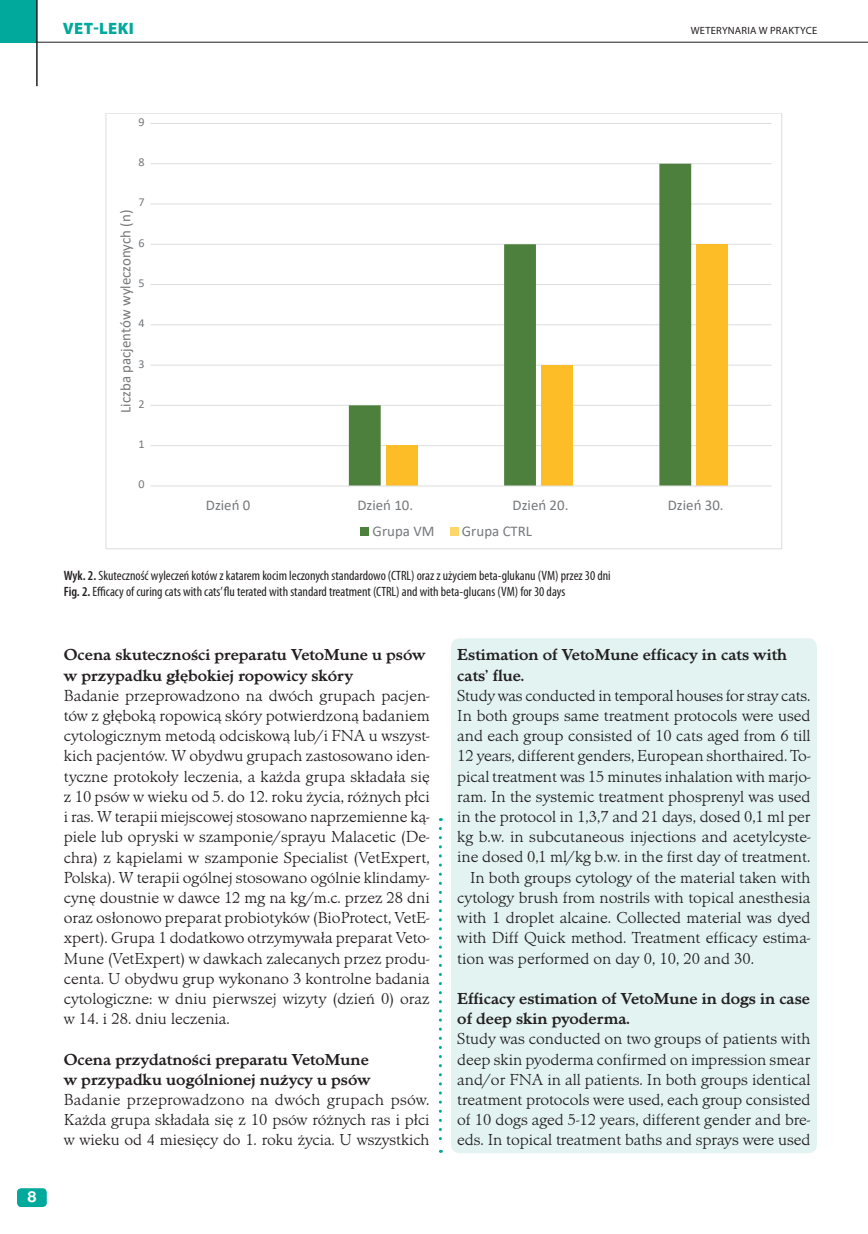
<style>
.page{position:relative;width:868px;height:1234px;background:#fff}
.page>*{position:absolute;margin:0;border:0;box-sizing:border-box;transform-origin:0 0}
.t1{font:300 16.5px/20.2px "Minister TCE";color:#231f20;text-align:justify}
.t2{font:700 16.5px/20.2px "Minister TCE";color:#231f20}
.t3{font:900 16.5px "Myriad Pro";letter-spacing:.02em;color:#00a99b}
.t4{font:700 15px "Nimbus San LCE";color:#fff;scale:1.1 1}
.t5{font:14.85px "Calibri";color:#76787b}
.t6{font:condensed 13.5px/15.6px "Myriad Pro";color:#231f20}
.t7{font:12.15px "Calibri";color:#76787b}
.t8{font:10.5px "Myriad Pro";letter-spacing:.02em;color:#231f20}
.s1{font-weight:600}
</style>
<div class="page">
<div style="left:0;top:0;width:37px;height:42px;background:#00a99b"></div>
<hr style="left:36px;top:0;width:2px;height:86px;background:#231f20">
<hr style="left:36px;top:42px;width:831px;height:1px;background:#231f20">
<div style="left:17px;top:1187px;width:30px;height:19px;background:#00a99b;border-radius:4px"></div>
<div style="left:451px;top:638px;width:365px;height:514px;background:#e2f3f2;border-radius:9px"></div>
<svg style="left:439px;top:828px;width:3px;height:324px"></svg>
<hr style="left:150px;top:445px;width:621px;height:1px;background:#dcdddf">
<hr style="left:150px;top:405px;width:621px;height:1px;background:#dcdddf">
<hr style="left:150px;top:365px;width:621px;height:1px;background:#dcdddf">
<hr style="left:150px;top:324px;width:621px;height:1px;background:#dcdddf">
<hr style="left:150px;top:284px;width:621px;height:1px;background:#dcdddf">
<hr style="left:150px;top:244px;width:621px;height:1px;background:#dcdddf">
<hr style="left:150px;top:203px;width:621px;height:1px;background:#dcdddf">
<hr style="left:150px;top:163px;width:621px;height:1px;background:#dcdddf">
<hr style="left:150px;top:123px;width:621px;height:1px;background:#dcdddf">
<svg style="left:349px;top:164px;width:342px;height:321px"></svg>
<div style="left:386px;top:445px;width:32px;height:41px;background:#fdbd26"></div>
<div style="left:541px;top:365px;width:32px;height:121px;background:#fdbd26"></div>
<div style="left:696px;top:244px;width:32px;height:242px;background:#fdbd26"></div>
<hr style="left:150px;top:485px;width:621px;height:1px;background:#dcdddf">
<div style="left:360px;top:527px;width:9px;height:8px;background:#4d803d"></div>
<div style="left:450px;top:527px;width:8px;height:8px;background:#fdd66a"></div>
<p class="t3" style="left:63px;top:19px;width:72px">VET-LEKI</p>
<p class="t8" style="left:690px;top:25px;width:128px">WETERYNARIA W PRAKTYCE</p>
<p class="t4" style="left:27px;top:1187px;width:10px">8</p>
<p class="t7" style="left:138px;top:113px;width:8px">9</p>
<p class="t7" style="left:138px;top:153px;width:8px">8</p>
<p class="t7" style="left:138px;top:194px;width:8px">7</p>
<p class="t5" style="left:115px;top:413px;width:204px;rotate:-90deg">Liczba pacjentów wyleczonych (n)</p>
<p class="t7" style="left:138px;top:234px;width:8px">6</p>
<p class="t7" style="left:138px;top:274px;width:8px">5</p>
<p class="t7" style="left:138px;top:315px;width:8px">4</p>
<p class="t7" style="left:138px;top:355px;width:8px">3</p>
<p class="t7" style="left:138px;top:395px;width:8px">2</p>
<p class="t7" style="left:138px;top:435px;width:8px">1</p>
<p class="t7" style="left:138px;top:476px;width:8px">0</p>
<p class="t5" style="left:206px;top:494px;width:46px">Dzień 0</p>
<p class="t5" style="left:357px;top:494px;width:57px">Dzień 10.</p>
<p class="t5" style="left:512px;top:494px;width:57px">Dzień 20.</p>
<p class="t5" style="left:667px;top:494px;width:57px">Dzień 30.</p>
<p class="t5" style="left:372px;top:520px;width:63px">Grupa VM</p>
<p class="t5" style="left:462px;top:520px;width:72px">Grupa CTRL</p>
<p class="t6" style="left:64px;top:568px;width:548px"><span class="s1">Wyk. 2.</span> Skuteczność wyleczeń kotów z katarem kocim leczonych standardowo (CTRL) oraz z użyciem beta-glukanu (VM) przez 30 dni<br><span class="s1">Fig. 2.</span> Efficacy of curing cats with cats’ flu terated with standard treatment (CTRL) and with beta-glucans (VM) for 30 days</p>
<p class="t2" style="left:64px;top:645px;width:363px">Ocena skuteczności preparatu VetoMune u psów w przypadku głębokiej ropowicy skóry</p>
<p class="t1" style="left:64px;top:685px;width:367px">Badanie przeprowadzono na dwóch grupach pacjen&shy;tów z głęboką ropowicą skóry potwierdzoną badaniem cytologicznym metodą odciskową lub/i FNA u wszyst&shy;kich pacjentów. W obydwu grupach zastosowano iden&shy;tyczne protokoły leczenia, a każda grupa składała się z 10 psów w wieku od 5. do 12. roku życia, różnych płci i ras. W terapii miejscowej stosowano naprzemienne ką&shy;piele lub opryski w szamponie/sprayu Malacetic (De&shy;chra) z kąpielami w szamponie Specialist (VetExpert, Polska). W terapii ogólnej stosowano ogólnie klindamy&shy;cynę doustnie w dawce 12 mg na kg/m.c. przez 28 dni oraz osłonowo preparat probiotyków (BioProtect, VetE&shy;xpert). Grupa 1 dodatkowo otrzymywała preparat Veto-Mune (VetExpert) w dawkach zalecanych przez produ&shy;centa. U obydwu grup wykonano 3 kontrolne badania cytologiczne: w dniu pierwszej wizyty (dzień 0) oraz w 14. i 28. dniu leczenia.</p>
<p class="t2" style="left:64px;top:1048px;width:308px">Ocena przydatności preparatu VetoMune w przypadku uogólnionej nużycy u psów</p>
<p class="t1" style="left:64px;top:1089px;width:367px">Badanie przeprowadzono na dwóch grupach psów.<br>Każda grupa składała się z 10 psów różnych ras i płci w wieku od 4 miesięcy do 1. roku życia. U wszystkich</p>
<p class="t2" style="left:457px;top:644px;width:331px">Estimation of VetoMune efficacy in cats with cats’ flue.</p>
<p class="t1" style="left:457px;top:685px;width:354px">Study was conducted in temporal houses for stray cats.</p>
<p class="t1" style="left:457px;top:705px;width:354px">In both groups same treatment protocols were used</p>
<p class="t1" style="left:457px;top:725px;width:354px">and each group consisted of 10 cats aged from 6 till</p>
<p class="t1" style="left:457px;top:746px;width:354px">12 years, different genders, European shorthaired. To-</p>
<p class="t1" style="left:457px;top:766px;width:354px">pical treatment was 15 minutes inhalation with marjo-</p>
<p class="t1" style="left:457px;top:786px;width:354px">ram. In the systemic treatment phosprenyl was used</p>
<p class="t1" style="left:457px;top:806px;width:354px">in the protocol in 1,3,7 and 21 days, dosed 0,1 ml per</p>
<p class="t1" style="left:457px;top:826px;width:354px">kg b.w. in subcutaneous injections and acetylcyste-</p>
<p class="t1" style="left:457px;top:847px;width:354px">ine dosed 0,1 ml/kg b.w. in the first day of treatment.</p>
<p class="t1" style="left:470px;top:867px;width:342px">In both groups cytology of the material taken with</p>
<p class="t1" style="left:457px;top:887px;width:354px">cytology brush from nostrils with topical anesthesia</p>
<p class="t1" style="left:457px;top:907px;width:354px">with 1 droplet alcaine. Collected material was dyed</p>
<p class="t1" style="left:457px;top:927px;width:354px">with Diff Quick method. Treatment efficacy estima-</p>
<p class="t1" style="left:457px;top:948px;width:298px">tion was performed on day 0, 10, 20 and 30.</p>
<p class="t2" style="left:457px;top:988px;width:354px">Efficacy estimation of VetoMune in dogs in case of deep skin pyoderma.</p>
<p class="t1" style="left:457px;top:1028px;width:354px">Study was conducted on two groups of patients with deep skin pyoderma confirmed on impression smear and/or FNA in all patients. In both groups identical treatment protocols were used, each group consisted of 10 dogs aged 5-12 years, different gender and bre&shy;eds. In topical treatment baths and sprays were used</p>
</div>
